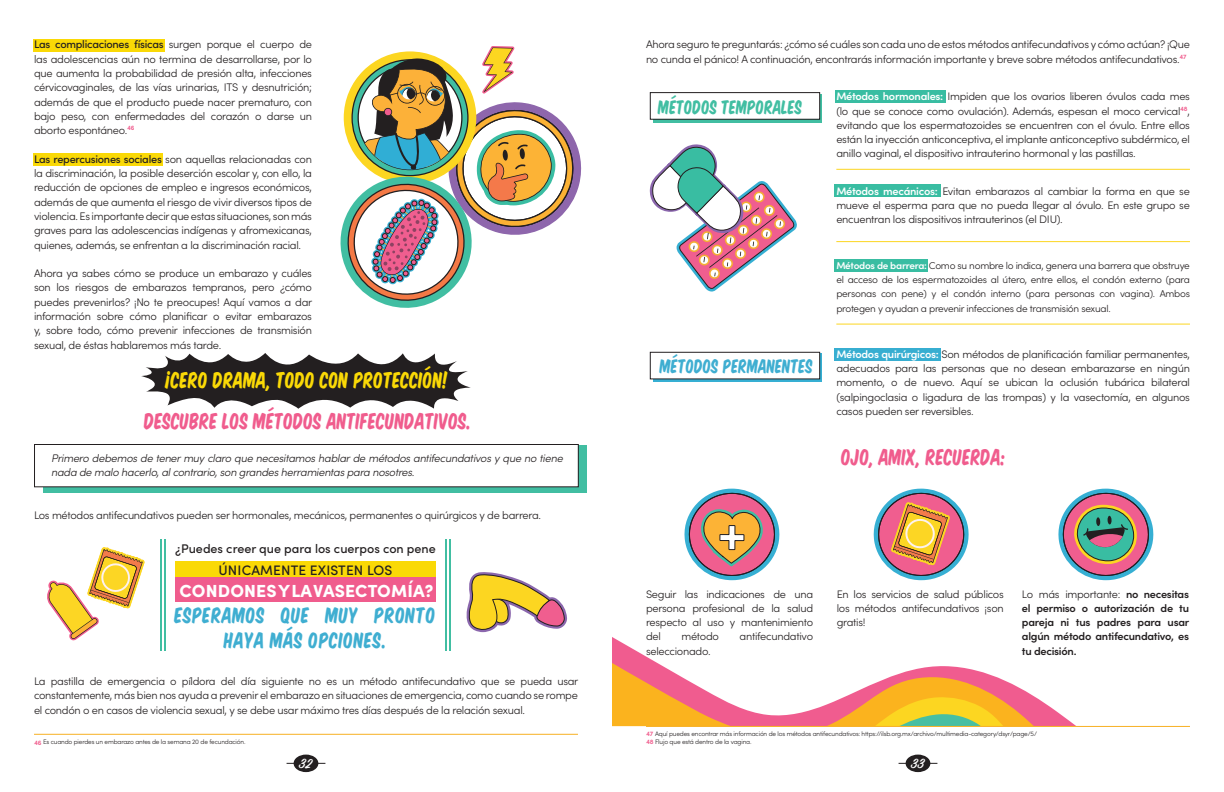
<style>
.page{position:relative;width:1224px;height:792px;background:#fff}
.page>*{position:absolute;margin:0;border:0;box-sizing:border-box;transform-origin:0 0}
.t1{font:21px "Komika Title";color:#f05c8d}
.t2{font:21px "Komika Title";color:#fad906}
.t3{font:20.5px/24.6px "Komika Title";letter-spacing:.02em;color:#3faed1;text-align:center}
.t4{font:18px "Komika Title";color:#3faed1}
.t5{font:18px "Komika Title";color:#41bea2}
.t6{font:900 17.5px "Sofia Pro";letter-spacing:.01em;color:#fff}
.t7{font:600 15px "Sign Painter House Script";color:#fff}
.t8{font:500 13.8px "Sofia Pro";letter-spacing:.01em;color:#231f20}
.t9{font:500 12.5px "Sofia Pro";color:#231f20}
.t10{font:300 11px/14.3px "Sofia Pro";letter-spacing:-.025em;color:#231f20;text-align:justify}
.t11{font:italic 300 11px/14.3px "Sofia Pro";letter-spacing:-.025em;color:#231f20}
.t12{font:300 10.9px/14.3px "Sofia Pro";letter-spacing:-.025em;color:#231f20;text-align:justify}
.t13{font:600 10.9px/14.3px "Sofia Pro";letter-spacing:-.025em;color:#231f20;text-align:justify}
.t14{font:300 9.9px/14.3px "Sofia Pro";letter-spacing:-.025em;color:#231f20;text-align:justify}
.t15{font:300 6.5px/8.5px "Sofia Pro";letter-spacing:-.025em;color:#231f20}
.s1{font-weight:500}
.s2{font-weight:600;color:#f05c8d}
.s3{font-weight:600;color:#fff}
.s4{font-weight:300}
</style>
<div class="page">
<div style="left:294px;top:755px;width:24px;height:17px;background:#231f20;border-radius:50%"></div>
<div style="left:906px;top:755px;width:24px;height:17px;background:#231f20;border-radius:50%"></div>
<div style="left:34px;top:39px;width:131px;height:12px;background:#fad906"></div>
<div style="left:34px;top:153px;width:129px;height:12px;background:#fad906"></div>
<div style="left:43px;top:446px;width:544px;height:47px;background:linear-gradient(to right,#41bea2,#41bea2)"></div>
<div style="left:35px;top:444px;width:543px;height:43px;background:#fff"></div>
<div style="left:34px;top:444px;width:545px;height:43px;border:1px solid #231f20"></div>
<svg style="left:141px;top:353px;width:330px;height:56px"></svg>
<hr style="left:34px;top:734px;width:544px;height:1px;background:#f7b023">
<div style="left:175px;top:562px;width:261px;height:16px;background:#fad906"></div>
<div style="left:175px;top:578px;width:261px;height:24px;background:#f05c8d"></div>
<hr style="left:160px;top:539px;width:2px;height:112px;background:#41bea2">
<hr style="left:165px;top:539px;width:1px;height:112px;background:#41bea2">
<hr style="left:445px;top:539px;width:1px;height:112px;background:#41bea2">
<hr style="left:449px;top:539px;width:2px;height:112px;background:#41bea2">
<svg style="left:47px;top:547px;width:98px;height:93px"></svg>
<svg style="left:340px;top:46px;width:242px;height:262px"></svg>
<svg style="left:612px;top:637px;width:503px;height:89px"></svg>
<svg style="left:612px;top:697px;width:445px;height:29px;background:#efa764"></svg>
<div style="left:835px;top:91px;width:110px;height:12px;background:#39bda2"></div>
<div style="left:835px;top:185px;width:106px;height:12px;background:#39bda2"></div>
<div style="left:835px;top:259px;width:93px;height:12px;background:#39bda2"></div>
<div style="left:835px;top:348px;width:106px;height:12px;background:#37aed1"></div>
<div style="left:654px;top:94px;width:168px;height:28px;background:#41bea2"></div>
<div style="left:650px;top:93px;width:170px;height:26px;background:#fff"></div>
<div style="left:650px;top:92px;width:170px;height:28px;border:1px solid #231f20"></div>
<svg style="left:654px;top:353px;width:168px;height:29px"></svg>
<div style="left:650px;top:352px;width:170px;height:27px;background:#fff"></div>
<div style="left:650px;top:352px;width:170px;height:27px;border:1px solid #231f20"></div>
<hr style="left:836px;top:169px;width:354px;height:1px;background:#fcd621">
<hr style="left:836px;top:241px;width:354px;height:1px;background:#fcd621">
<hr style="left:836px;top:324px;width:354px;height:1px;background:#fcd621">
<hr style="left:646px;top:726px;width:544px;height:1px;background:#f7b023">
<svg style="left:873px;top:489px;width:96px;height:91px"></svg>
<svg style="left:684px;top:489px;width:96px;height:91px"></svg>
<svg style="left:1058px;top:489px;width:96px;height:91px"></svg>
<svg style="left:649px;top:144px;width:148px;height:148px"></svg>
<svg style="left:466px;top:572px;width:101px;height:60px"></svg>
<p class="t10" style="left:34px;top:37px;width:280px"><span class="s1">Las complicaciones físicas</span> surgen porque el cuerpo de las adolescencias aún no termina de desarrollarse, por lo que aumenta la probabilidad de presión alta, infecciones cérvicovaginales, de las vías urinarias, ITS y desnutrición; además de que el producto puede nacer prematuro, con bajo peso, con enfermedades del corazón o darse un aborto espontáneo.<sup>46</sup></p>
<p class="t10" style="left:34px;top:151px;width:280px"><span class="s1">Las repercusiones sociales</span> son aquellas relacionadas con la discriminación, la posible deserción escolar y, con ello, la reducción de opciones de empleo e ingresos económicos, además de que aumenta el riesgo de vivir diversos tipos de violencia. Es importante decir que estas situaciones, son más graves para las adolescencias indígenas y afromexicanas, quienes, además, se enfrentan a la discriminación racial.</p>
<p class="t10" style="left:34px;top:266px;width:280px">Ahora ya sabes cómo se produce un embarazo y cuáles son los riesgos de embarazos tempranos, pero ¿cómo puedes prevenirlos? ¡No te preocupes! Aquí vamos a dar información sobre cómo planificar o evitar embarazos y, sobre todo, cómo prevenir infecciones de transmisión sexual, de éstas hablaremos más tarde.</p>
<h1 class="t2" style="left:166px;top:365px;width:284px">¡CERO DRAMA, TODO CON PROTECCIÓN!</h1>
<h1 class="t1" style="left:145px;top:405px;width:328px">DESCUBRE LOS MÉTODOS ANTIFECUNDATIVOS.</h1>
<p class="t11" style="left:51px;top:450px;width:513px">Primero debemos de tener muy claro que necesitamos hablar de métodos antifecundativos y que no tiene nada de malo hacerlo, al contrario, son grandes herramientas para nosotres.</p>
<p class="t10" style="left:34px;top:508px;width:509px">Los métodos antifecundativos pueden ser hormonales, mecánicos, permanentes o quirúrgicos y de barrera.</p>
<p class="t9" style="left:175px;top:539px;width:262px">¿Puedes creer que para los cuerpos con pene</p>
<p class="t8" style="left:219px;top:560px;width:175px">ÚNICAMENTE EXISTEN LOS</p>
<h3 class="t6" style="left:180px;top:577px;width:255px">CONDONES Y LA VASECTOMÍA?</h3>
<h2 class="t3" style="left:175px;top:602px;width:262px">ESPERAMOS QUE MUY PRONTO<br>HAYA MÁS OPCIONES.</h2>
<p class="t10" style="left:34px;top:674px;width:546px">La pastilla de emergencia o píldora del día siguiente no es un método antifecundativo que se pueda usar constantemente, más bien nos ayuda a prevenir el embarazo en situaciones de emergencia, como cuando se rompe el condón o en casos de violencia sexual, y se debe usar máximo tres días después de la relación sexual.</p>
<p class="t15" style="left:34px;top:737px;width:213px"><span class="s2">46</span> Es cuando pierdes un embarazo antes de la semana 20 de fecundación.</p>
<p class="t10" style="left:646px;top:37px;width:546px">Ahora seguro te preguntarás: ¿cómo sé cuáles son cada uno de estos métodos antifecundativos y cómo actúan? ¡Que no cunda el pánico! A continuación, encontrarás información importante y breve sobre métodos antifecundativos.<sup>47</sup></p>
<p class="t12" style="left:836px;top:89px;width:355px"><span class="s3">Métodos hormonales:</span> Impiden que los ovarios liberen óvulos cada mes (lo que se conoce como ovulación). Además, espesan el moco cervical<sup>48</sup>, evitando que los espermatozoides se encuentren con el óvulo. Entre ellos están la inyección anticonceptiva, el implante anticonceptivo subdérmico, el anillo vaginal, el dispositivo intrauterino hormonal y las pastillas.</p>
<h3 class="t5" style="left:659px;top:93px;width:145px">MÉTODOS TEMPORALES</h3>
<h3 class="t4" style="left:660px;top:353px;width:154px">MÉTODOS PERMANENTES</h3>
<p class="t12" style="left:836px;top:183px;width:355px"><span class="s3">Métodos mecánicos:</span> Evitan embarazos al cambiar la forma en que se mueve el esperma para que no pueda llegar al óvulo. En este grupo se encuentran los dispositivos intrauterinos (el DIU).</p>
<p class="t14" style="left:836px;top:258px;width:355px"><span class="s3">Métodos de barrera:</span> Como su nombre lo indica, genera una barrera que obstruye el acceso de los espermatozoides al útero, entre ellos, el condón externo (para personas con pene) y el condón interno (para personas con vagina). Ambos protegen y ayudan a prevenir infecciones de transmisión sexual.</p>
<p class="t12" style="left:836px;top:346px;width:355px"><span class="s3">Métodos quirúrgicos:</span> Son métodos de planificación familiar permanentes, adecuados para las personas que no desean embarazarse en ningún momento, o de nuevo. Aquí se ubican la oclusión tubárica bilateral (salpingoclasia o ligadura de las trompas) y la vasectomía, en algunos casos pueden ser reversibles.</p>
<h1 class="t1" style="left:842px;top:442px;width:166px">OJO, AMIX, RECUERDA:</h1>
<p class="t12" style="left:646px;top:586px;width:169px">Seguir las indicaciones de una persona profesional de la salud respecto al uso y mantenimiento del</p>
<p class="t12" style="left:682px;top:629px;width:39px">método</p>
<p class="t12" style="left:740px;top:629px;width:75px">antifecundativo</p>
<p class="t12" style="left:646px;top:643px;width:66px">seleccionado.</p>
<p class="t12" style="left:837px;top:586px;width:169px">En los servicios de salud públicos los métodos antifecundativos ¡son gratis!</p>
<p class="t13" style="left:1022px;top:586px;width:169px"><span class="s4">Lo más importante:</span> no necesitas el permiso o autorización de tu pareja ni tus padres para usar algún método antifecundativo, es tu decisión.</p>
<p class="t15" style="left:646px;top:729px;width:392px"><span class="s2">47</span> Aquí puedes encontrar más información de los métodos antifecundativos: https://ilsb.org.mx/archivo/multimedia-category/dsyr/page/5/<br><span class="s2">48</span> Flujo que está dentro de la vagina.</p>
<h3 class="t7" style="left:299px;top:754px;width:14px">32</h3>
<h3 class="t7" style="left:911px;top:754px;width:14px">33</h3>
</div>
